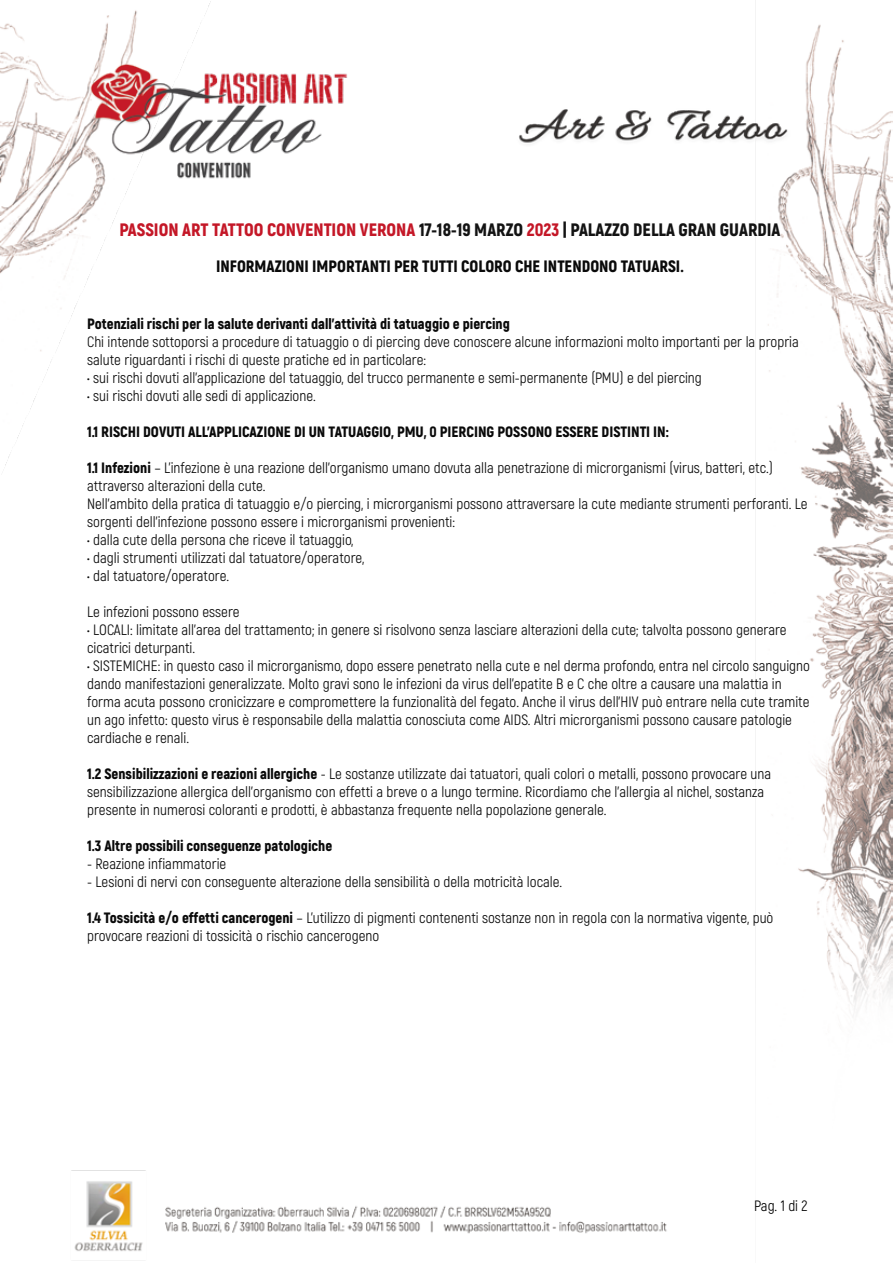
<style>
.page{position:relative;width:893px;height:1263px;background:#fff}
.page>*{position:absolute;margin:0;border:0;box-sizing:border-box;transform-origin:0 0}
.t1{font:900 18px "Akrobat";color:#131313}
.t2{font:900 16.5px "Akrobat";color:#0a0a0a}
.t3{font:15px/18px "Akrobat";color:#0a0a0a}
.t4{font:900 15px "Akrobat";color:#0a0a0a}
.t5{font:15px "Akrobat";color:#010101}
.s1{color:#c41727}
.s2{font-weight:900}
</style>
<div class="page">
<img style="left:0;top:0;width:893px;height:1251px">
<p class="t1" style="left:119px;top:218px;width:663px"><span class="s1">PASSION ART TATTOO CONVENTION VERONA</span> 17-18-19 MARZO <span class="s1">2023</span> | PALAZZO DELLA GRAN GUARDIA</p>
<p class="t2" style="left:216px;top:255px;width:469px">INFORMAZIONI IMPORTANTI PER TUTTI COLORO CHE INTENDONO TATUARSI.</p>
<p class="t4" style="left:87px;top:314px;width:424px">Potenziali rischi per la salute derivanti dall'attività di tatuaggio e piercing</p>
<p class="t3" style="left:87px;top:333px;width:713px">Chi intende sottoporsi a procedure di tatuaggio o di piercing deve conoscere alcune informazioni molto importanti per la propria salute riguardanti i rischi di queste pratiche ed in particolare:</p>
<p class="t3" style="left:87px;top:369px;width:616px">• sui rischi dovuti all'applicazione del tatuaggio, del trucco permanente e semi-permanente (PMU) e del piercing</p>
<p class="t3" style="left:87px;top:387px;width:230px">• sui rischi dovuti alle sedi di applicazione.</p>
<p class="t4" style="left:87px;top:422px;width:583px">1.1 RISCHI DOVUTI ALL'APPLICAZIONE DI UN TATUAGGIO, PMU, 0 PIERCING POSSONO ESSERE DISTINTI IN:</p>
<p class="t3" style="left:87px;top:459px;width:722px"><span class="s2">1.1 Infezioni</span> – L’infezione è una reazione dell'organismo umano dovuta alla penetrazione di microrganismi (virus, batteri, etc.) attraverso alterazioni della cute.<br>Nell'ambito della pratica di tatuaggio e/o piercing, i microrganismi possono attraversare la cute mediante strumenti perforanti. Le sorgenti dell'infezione possono essere i microrganismi provenienti:</p>
<p class="t3" style="left:87px;top:531px;width:268px">• dalla cute della persona che riceve il tatuaggio,</p>
<p class="t3" style="left:87px;top:549px;width:279px">• dagli strumenti utilizzati dal tatuatore/operatore,</p>
<p class="t3" style="left:87px;top:567px;width:144px">• dal tatuatore/operatore.</p>
<p class="t3" style="left:87px;top:603px;width:154px">Le infezioni possono essere</p>
<p class="t3" style="left:87px;top:621px;width:701px">• LOCALI: limitate all'area del trattamento; in genere si risolvono senza lasciare alterazioni della cute; talvolta possono generare cicatrici deturpanti.</p>
<p class="t3" style="left:87px;top:657px;width:724px">• SISTEMICHE: in questo caso il microrganismo, dopo essere penetrato nella cute e nel derma profondo, entra nel circolo sanguigno dando manifestazioni generalizzate. Molto gravi sono le infezioni da virus dell’epatite B e C che oltre a causare una malattia in forma acuta possono cronicizzare e compromettere la funzionalità del fegato. Anche il virus dell'HIV può entrare nella cute tramite un ago infetto: questo virus è responsabile della malattia conosciuta come AIDS. Altri microrganismi possono causare patologie cardiache e renali.</p>
<p class="t3" style="left:87px;top:765px;width:685px"><span class="s2">1.2 Sensibilizzazioni e reazioni allergiche</span> - Le sostanze utilizzate dai tatuatori, quali colori o metalli, possono provocare una sensibilizzazione allergica dell'organismo con effetti a breve o a lungo termine. Ricordiamo che l'allergia al nichel, sostanza presente in numerosi coloranti e prodotti, è abbastanza frequente nella popolazione generale.</p>
<p class="t4" style="left:87px;top:836px;width:247px">1.3 Altre possibili conseguenze patologiche</p>
<p class="t3" style="left:87px;top:855px;width:141px">- Reazione infiammatorie</p>
<p class="t3" style="left:87px;top:873px;width:477px">- Lesioni di nervi con conseguente alterazione della sensibilità o della motricità locale.</p>
<p class="t3" style="left:87px;top:909px;width:688px"><span class="s2">1.4 Tossicità e/o effetti cancerogeni</span> – L’utilizzo di pigmenti contenenti sostanze non in regola con la normativa vigente, può provocare reazioni di tossicità o rischio cancerogeno</p>
<p class="t5" style="left:754px;top:1196px;width:55px">Pag. 1 di 2</p>
</div>
